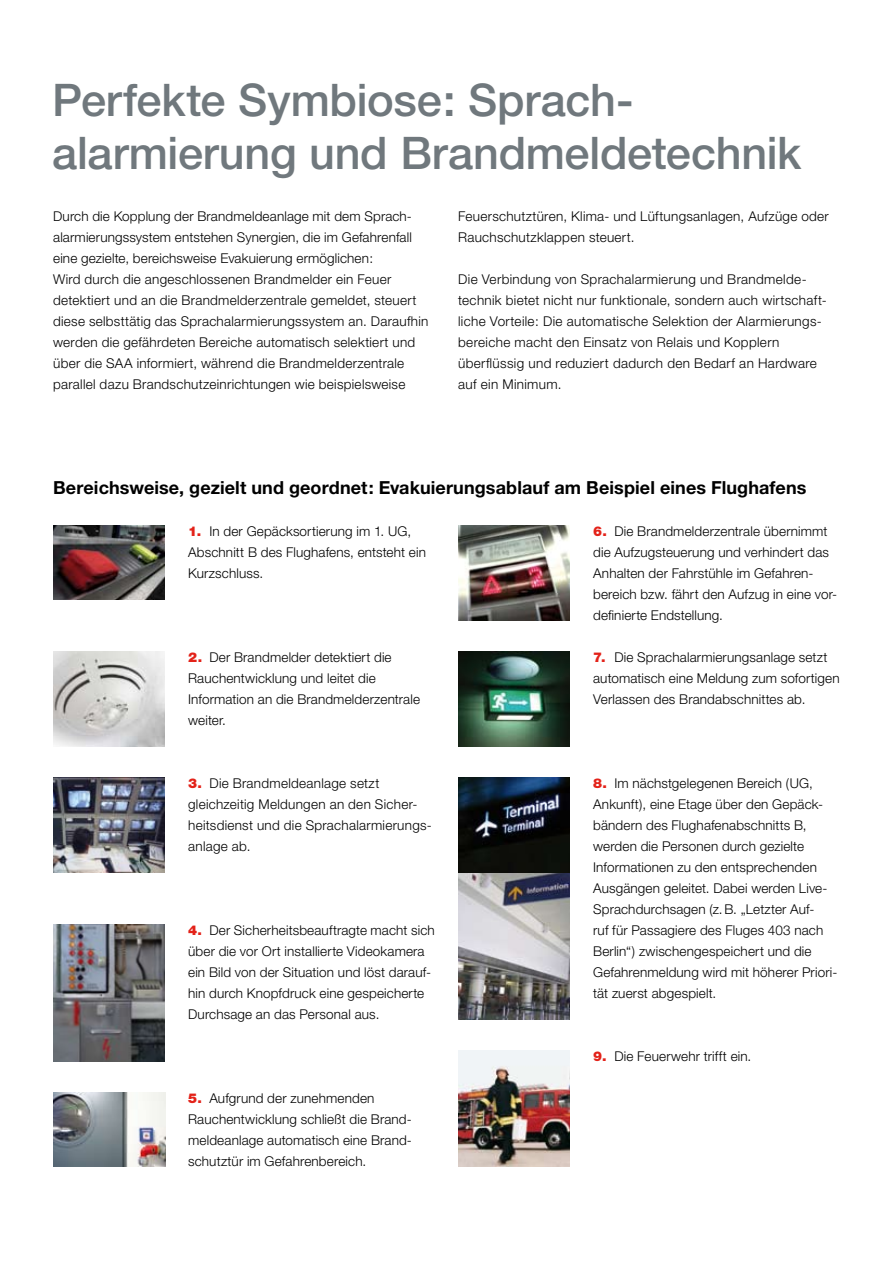
<style>
.page{position:relative;width:893px;height:1263px;background:#fff}
.page>*{position:absolute;margin:0;border:0;box-sizing:border-box;transform-origin:0 0}
.t1{font:500 45px/52.5px "Helvetica Neue";letter-spacing:-.005em;color:#70787d}
.t2{font:700 18px "Helvetica Neue";letter-spacing:.005em;color:#000}
.t3{font:300 13.5px/21px "Helvetica Neue";letter-spacing:.015em;color:#000}
.s1{font-weight:900;color:#e32219}
</style>
<div class="page">
<img style="left:53px;top:526px;width:112px;height:73px">
<img style="left:53px;top:652px;width:112px;height:94px">
<img style="left:53px;top:778px;width:112px;height:94px">
<img style="left:53px;top:925px;width:112px;height:136px">
<img style="left:53px;top:1093px;width:112px;height:73px">
<img style="left:458px;top:526px;width:112px;height:94px">
<img style="left:458px;top:652px;width:112px;height:94px">
<img style="left:458px;top:778px;width:112px;height:241px">
<img style="left:458px;top:1051px;width:112px;height:115px">
<h1 class="t1" style="left:52px;top:73px;width:751px">Perfekte Symbiose: Sprach&shy;alarmierung und Brandmeldetechnik</h1>
<p class="t3" style="left:53px;top:206px;width:377px">Durch die Kopplung der Brandmeldeanlage mit dem Sprach&shy;alarmierungssystem entstehen Synergien, die im Gefahrenfall eine gezielte, bereichsweise Evakuierung ermöglichen:<br>Wird durch die angeschlossenen Brandmelder ein Feuer detektiert und an die Brandmelderzentrale gemeldet, steuert diese selbsttätig das Sprachalarmierungssystem an. Daraufhin werden die gefährdeten Bereiche automatisch selektiert und über die SAA informiert, während die Brandmelderzentrale parallel dazu Brandschutzeinrichtungen wie beispielsweise</p>
<p class="t3" style="left:458px;top:206px;width:372px">Feuerschutztüren, Klima- und Lüftungsanlagen, Aufzüge oder<br>Rauchschutzklappen steuert.</p>
<p class="t3" style="left:458px;top:269px;width:370px">Die Verbindung von Sprachalarmierung und Brandmelde&shy;technik bietet nicht nur funktionale, sondern auch wirtschaft&shy;liche Vorteile: Die automatische Selektion der Alarmierungs&shy;bereiche macht den Einsatz von Relais und Kopplern überflüssig und reduziert dadurch den Bedarf an Hardware auf ein Minimum.</p>
<h2 class="t2" style="left:53px;top:477px;width:755px">Bereichsweise, gezielt und geordnet: Evakuierungsablauf am Beispiel eines Flughafens</h2>
<p class="t3" style="left:188px;top:521px;width:239px"><span class="s1">1.</span> In der Gepäcksortierung im 1. UG,<br>Abschnitt B des Flughafens, entsteht ein<br>Kurzschluss.</p>
<p class="t3" style="left:593px;top:521px;width:246px"><span class="s1">6.</span> Die Brandmelderzentrale übernimmt die Aufzugsteuerung und verhindert das Anhalten der Fahrstühle im Gefahren&shy;bereich bzw. fährt den Aufzug in eine vor&shy;definierte Endstellung.</p>
<p class="t3" style="left:593px;top:647px;width:248px"><span class="s1">7.</span> Die Sprachalarmierungsanlage setzt automatisch eine Meldung zum sofortigen<br>Verlassen des Brandabschnittes ab.</p>
<p class="t3" style="left:188px;top:647px;width:233px"><span class="s1">2.</span> Der Brandmelder detektiert die<br>Rauchentwicklung und leitet die<br>Information an die Brandmelderzentrale weiter.</p>
<p class="t3" style="left:188px;top:773px;width:245px"><span class="s1">3.</span> Die Brandmeldeanlage setzt gleichzeitig Meldungen an den Sicher&shy;heitsdienst und die Sprachalarmierungs&shy;anlage ab.</p>
<p class="t3" style="left:188px;top:920px;width:248px"><span class="s1">4.</span> Der Sicherheitsbeauftragte macht sich über die vor Ort installierte Videokamera ein Bild von der Situation und löst darauf&shy;hin durch Knopfdruck eine gespeicherte Durchsage an das Personal aus.</p>
<p class="t3" style="left:188px;top:1088px;width:225px"><span class="s1">5.</span> Aufgrund der zunehmenden Rauchentwicklung schließt die Brand&shy;meldeanlage automatisch eine Brand&shy;schutztür im Gefahrenbereich.</p>
<p class="t3" style="left:593px;top:773px;width:246px"><span class="s1">8.</span> Im nächstgelegenen Bereich (UG, Ankunft), eine Etage über den Gepäck&shy;bändern des Flughafenabschnitts B, werden die Personen durch gezielte Informationen zu den entsprechenden Ausgängen geleitet. Dabei werden Live-Sprachdurchsagen (z.B. „Letzter Auf-<br>ruf für Passagiere des Fluges 403 nach Berlin“) zwischengespeichert und die Gefahrenmeldung wird mit höherer Priori&shy;tät zuerst abgespielt.</p>
<p class="t3" style="left:593px;top:1046px;width:160px"><span class="s1">9.</span> Die Feuerwehr trifft ein.</p>
</div>
